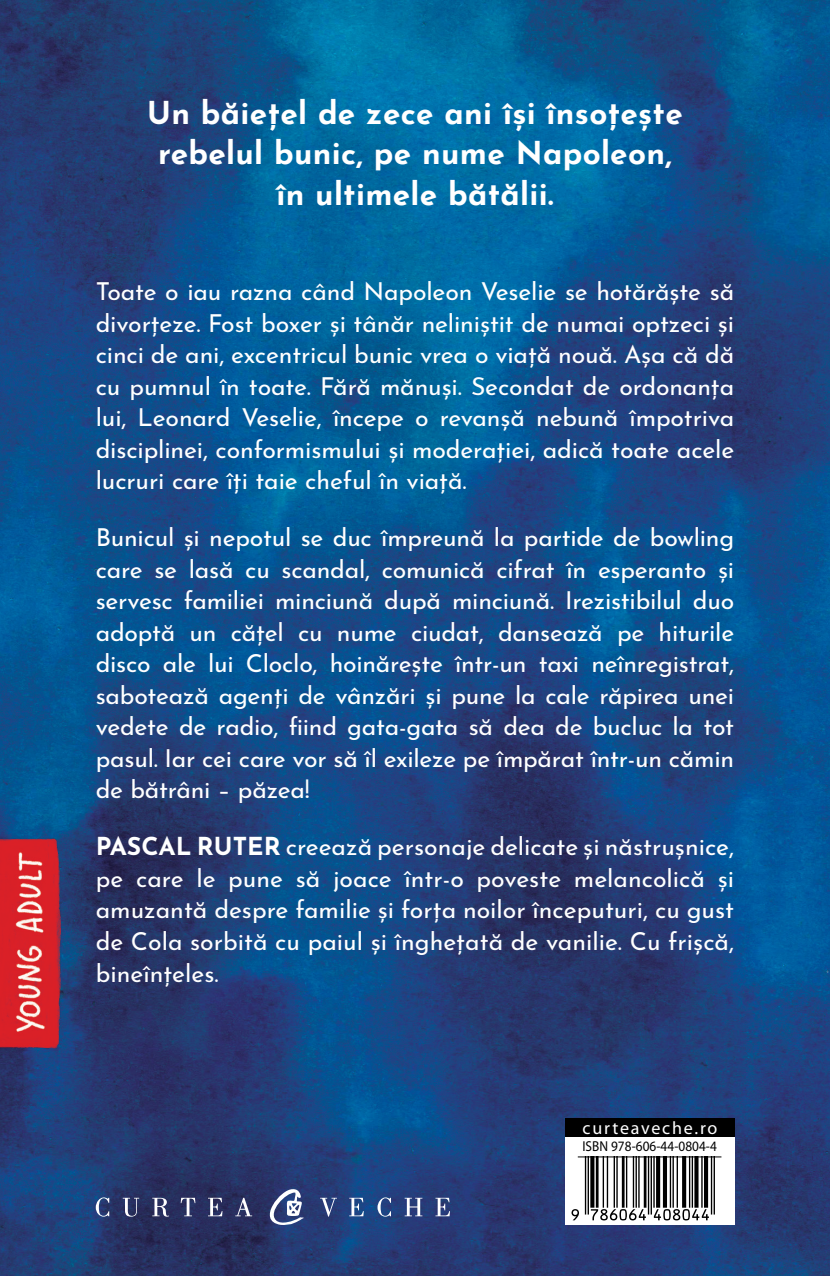
<style>
.page{position:relative;width:830px;height:1276px;background:#fff}
.page>*{position:absolute;margin:0;border:0;box-sizing:border-box;transform-origin:0 0}
.t1{font:700 31.5px/40.5px "Josefin Sans";letter-spacing:.01em;color:#fff;text-align:center}
.t2{font:24.75px/31.5px "Josefin Sans";letter-spacing:-.005em;color:#fff;text-align:justify}
.t3{font:18px "Myriad Pro";letter-spacing:.1em;color:#fff}
.t4{font:14.4px "Myriad Pro";letter-spacing:.005em;color:#000;scale:.92 1}
.s1{font-weight:700}
</style>
<div class="page">
<img style="left:0;top:0;width:829px;height:1276px">
<div style="left:564px;top:1149px;width:169px;height:16px;background:#fff"></div>
<div style="left:564px;top:1133px;width:169px;height:20px;background:#fff"></div>
<hr style="left:577px;top:1156px;width:144px;height:1px;background:#000">
<div style="left:564px;top:1162px;width:169px;height:63px;background:#fff"></div>
<div style="left:564px;top:1118px;width:169px;height:18px;background:#000"></div>
<svg style="left:96px;top:1188px;width:354px;height:38px"></svg>
<img style="left:0;top:822px;width:61px;height:247px">
<svg style="left:571px;top:1156px;width:143px;height:64px"></svg>
<p class="t1" style="left:147px;top:88px;width:536px">Un băiețel de zece ani își însoțește rebelul bunic, pe nume Napoleon, în ultimele bătălii.</p>
<p class="t2" style="left:96px;top:273px;width:639px">Toate o iau razna când Napoleon Veselie se hotărăște să divorțeze. Fost boxer și tânăr neliniștit de numai optzeci și cinci de ani, excentricul bunic vrea o viață nouă. Așa că dă cu pumnul în toate. Fără mănuși. Secondat de ordonanța lui, Leonard Veselie, începe o revanșă nebună împotriva disciplinei, conformismului și moderației, adică toate acele lucruri care îți taie cheful în viață.</p>
<p class="t2" style="left:96px;top:519px;width:639px">Bunicul și nepotul se duc împreună la partide de bowling care se lasă cu scandal, comunică cifrat în esperanto și servesc familiei minciună după minciună. Irezistibilul duo adoptă un cățel cu nume ciudat, dansează pe hiturile disco ale lui Cloclo, hoinărește într-un taxi neînregistrat, sabotează agenți de vânzări și pune la cale răpirea unei vedete de radio, fiind gata-gata să dea de bucluc la tot pasul. Iar cei care vor să îl exileze pe împărat într-un cămin de bătrâni – păzea!</p>
<p class="t2" style="left:96px;top:828px;width:639px"><span class="s1">PASCAL RUTER</span> creează personaje delicate și năstrușnice, pe care le pune să joace într-o poveste melancolică și amuzantă despre familie și forța noilor începuturi, cu gust de Cola sorbită cu paiul și înghețată de vanilie. Cu frișcă, bineînțeles.</p>
<p class="t3" style="left:582px;top:1118px;width:136px">curteaveche.ro</p>
<p class="t4" style="left:582px;top:1138px;width:148px">ISBN 978-606-44-0804-4</p>
</div>
